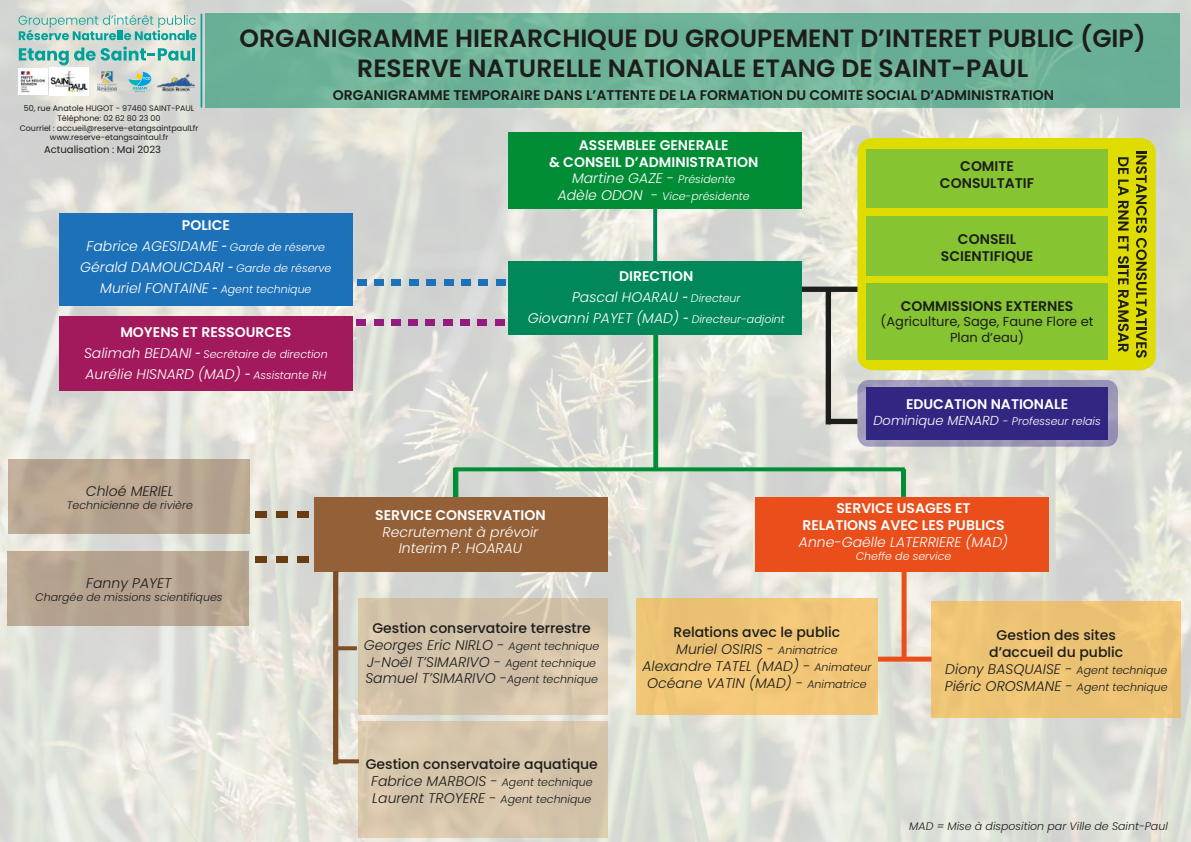
<style>
.page{position:relative;width:1191px;height:842px;background:#fff}
.page>*{position:absolute;margin:0;border:0;box-sizing:border-box;transform-origin:0 0}
.t1{font:600 25px/30px "Poppins";color:#1d1d1b;text-align:center}
.t2{font:italic 300 14px/16.8px "Poppins";color:#1d1d1b;text-align:center}
.t3{font:italic 300 14px/20.9px "Poppins";color:#fff;text-align:center}
.t4{font:600 14px/16.8px "Poppins";color:#fff;text-align:center}
.t5{font:600 14px/16.8px "Poppins";color:#1d1d1b;text-align:center}
.t6{font:500 14px/16.8px "Poppins";color:#1d1d1b;text-align:center}
.t7{font:13px/15.6px "Poppins";color:#1d1d1b;text-align:center}
.t8{font:italic 300 11px "Poppins";color:#fff}
.t9{font:italic 300 11px "Poppins";color:#1d1d1b}
.t10{font:10px "Poppins";color:#1d1d1b}
.t11{font:8px/9.6px "Poppins";color:#1d1d1b;text-align:center}
.s1{font-weight:300;font-style:italic}
.s2{font-weight:300;font-style:italic;font-size:11px}
.s3{font-size:14px}
.s4{font-weight:600;font-style:normal}
.s5{font-family:"Myriad Pro";font-weight:400;font-size:17.4px}
.s6{font-size:11px}
.s7{font-size:13px}
.s8{font-weight:500;font-style:normal}
</style>
<div class="page">
<img style="left:0;top:0;width:1191px;height:842px">
<svg style="left:857px;top:380px;width:261px;height:67px;background:#9692b4"></svg>
<div style="left:793px;top:287px;width:205px;height:5px;background:#1d1d1b"></div>
<div style="left:653px;top:330px;width:5px;height:139px;background:#008d36"></div>
<svg style="left:653px;top:209px;width:4px;height:52px"></svg>
<div style="left:7px;top:551px;width:241px;height:75px;background:#b5a290"></div>
<div style="left:508px;top:261px;width:294px;height:74px;background:#00885b"></div>
<div style="left:205px;top:13px;width:975px;height:95px;background:linear-gradient(to right,#71b59a,#6cb198)"></div>
<div style="left:857px;top:138px;width:298px;height:232px;background:#dedc00"></div>
<div style="left:866px;top:217px;width:241px;height:59px;background:#86c432"></div>
<div style="left:866px;top:149px;width:241px;height:59px;background:#86c432"></div>
<div style="left:866px;top:283px;width:241px;height:77px;background:#86c432"></div>
<div style="left:358px;top:598px;width:249px;height:116px;background:linear-gradient(to right,#d0c1a8,#d7c5ac)"></div>
<div style="left:931px;top:601px;width:250px;height:116px;background:#ecc374"></div>
<svg style="left:453px;top:467px;width:451px;height:4px;background:#129343"></svg>
<div style="left:453px;top:468px;width:5px;height:37px;background:#008d36"></div>
<div style="left:901px;top:469px;width:5px;height:28px;background:#008d36"></div>
<div style="left:636px;top:598px;width:241px;height:116px;background:#f1c677"></div>
<div style="left:59px;top:213px;width:293px;height:92px;background:#1d71b8"></div>
<div style="left:901px;top:542px;width:5px;height:118px;background:#e94e1b"></div>
<div style="left:391px;top:279px;width:10px;height:6px;background:#1d71b8"></div>
<div style="left:374px;top:279px;width:10px;height:6px;background:#1d71b8"></div>
<div style="left:357px;top:279px;width:9px;height:6px;background:#1d71b8"></div>
<div style="left:444px;top:279px;width:9px;height:6px;background:#1d71b8"></div>
<div style="left:426px;top:279px;width:10px;height:6px;background:#1d71b8"></div>
<div style="left:409px;top:279px;width:10px;height:6px;background:#1d71b8"></div>
<div style="left:496px;top:279px;width:9px;height:6px;background:#1d71b8"></div>
<div style="left:478px;top:279px;width:10px;height:6px;background:#1d71b8"></div>
<div style="left:461px;top:279px;width:10px;height:6px;background:#1d71b8"></div>
<div style="left:358px;top:721px;width:249px;height:117px;background:#d6c5ab"></div>
<div style="left:878px;top:657px;width:53px;height:5px;background:#e94e1b"></div>
<div style="left:754px;top:497px;width:294px;height:74px;background:#e94e1b"></div>
<div style="left:314px;top:497px;width:293px;height:74px;background:#936037"></div>
<svg style="left:338px;top:646px;width:19px;height:4px"></svg>
<svg style="left:1136px;top:151px;width:10px;height:207px;background:#89870b"></svg>
<svg style="left:1118px;top:157px;width:10px;height:17px"></svg>
<svg style="left:1118px;top:180px;width:10px;height:104px"></svg>
<svg style="left:1118px;top:290px;width:10px;height:62px"></svg>
<hr style="left:201px;top:14px;width:1px;height:94px;background:#00a19a">
<svg style="left:19px;top:15px;width:178px;height:25px;background:#a5cfc7"></svg>
<svg style="left:19px;top:47px;width:176px;height:18px;background:#94cac2"></svg>
<img style="left:157px;top:72px;width:38px;height:19px">
<img style="left:18px;top:69px;width:29px;height:25px">
<img style="left:49px;top:68px;width:39px;height:27px">
<svg style="left:129px;top:72px;width:22px;height:21px"></svg>
<img style="left:90px;top:72px;width:35px;height:19px">
<div style="left:59px;top:316px;width:294px;height:74px;background:#a21a5b"></div>
<div style="left:391px;top:319px;width:9px;height:6px;background:#951b81"></div>
<div style="left:374px;top:319px;width:9px;height:6px;background:#951b81"></div>
<div style="left:356px;top:319px;width:10px;height:6px;background:#951b81"></div>
<div style="left:443px;top:319px;width:9px;height:6px;background:#951b81"></div>
<div style="left:425px;top:319px;width:10px;height:6px;background:#951b81"></div>
<div style="left:408px;top:319px;width:10px;height:6px;background:#951b81"></div>
<div style="left:495px;top:319px;width:9px;height:6px;background:#951b81"></div>
<div style="left:477px;top:319px;width:10px;height:6px;background:#951b81"></div>
<div style="left:460px;top:319px;width:10px;height:6px;background:#951b81"></div>
<div style="left:8px;top:460px;width:241px;height:74px;background:#b9a791"></div>
<div style="left:333px;top:571px;width:5px;height:193px;background:#7d4e24"></div>
<div style="left:866px;top:387px;width:241px;height:52px;background:#312783"></div>
<div style="left:297px;top:557px;width:12px;height:6px;background:#693c11"></div>
<div style="left:276px;top:557px;width:12px;height:6px;background:#693c11"></div>
<div style="left:255px;top:557px;width:12px;height:6px;background:#693c11"></div>
<div style="left:297px;top:511px;width:12px;height:6px;background:#693c11"></div>
<div style="left:276px;top:511px;width:12px;height:6px;background:#693c11"></div>
<div style="left:255px;top:511px;width:12px;height:6px;background:#693c11"></div>
<div style="left:508px;top:132px;width:294px;height:77px;background:#008d36"></div>
<svg style="left:338px;top:759px;width:21px;height:4px"></svg>
<div style="left:825px;top:289px;width:6px;height:135px;background:#1d1d1b"></div>
<div style="left:828px;top:419px;width:29px;height:5px;background:#1d1d1b"></div>
<h1 class="t1" style="left:239px;top:23px;width:907px">ORGANIGRAMME HIERARCHIQUE DU GROUPEMENT D’INTERET PUBLIC (GIP)<br>RESERVE NATURELLE NATIONALE ETANG DE SAINT-PAUL</h1>
<p class="t11" style="left:20px;top:104px;width:180px">50, rue Anatole HUGOT - 97460 SAINT-PAUL Téléphone: 02 62 80 23 00<br>Courriel : accueil@reserve-etangsaintpaulLfr www.reserve-etangsaintaul.fr</p>
<p class="t10" style="left:44px;top:144px;width:119px">Actualisation : Mai 2023</p>
<p class="t5" style="left:333px;top:86px;width:722px">ORGANIGRAMME TEMPORAIRE DANS L’ATTENTE DE LA FORMATION DU COMITE SOCIAL D’ADMINISTRATION</p>
<p class="t4" style="left:549px;top:137px;width:211px">ASSEMBLEE GENERALE<br>&amp; CONSEIL D’ADMINISTRATION<br><span class="s1">Martine GAZE -</span> <span class="s2">Présidente</span></p>
<p class="t8" style="left:558px;top:190px;width:193px"><span class="s3">Adèle ODON -</span> Vice-présidente</p>
<p class="t5" style="left:940px;top:158px;width:96px">COMITE<br>CONSULTATIF</p>
<p class="t3" style="left:80px;top:215px;width:253px"><span class="s4">POLICE<br></span>Fabrice AGESIDAME <span class="s5">-</span> <span class="s6">Garde de réserve<br></span>Gérald DAMOUCDARI <span class="s5">-</span> <span class="s6">Garde de réserve<br></span>Muriel FONTAINE <span class="s5">-</span> <span class="s6">Agent technique</span></p>
<p class="t4" style="left:120px;top:324px;width:172px">MOYENS ET RESSOURCES</p>
<p class="t8" style="left:84px;top:348px;width:245px"><span class="s3">Salimah BEDANI</span> <span class="s5">-</span> Secrétaire de direction</p>
<p class="t3" style="left:85px;top:364px;width:242px">Aurélie HISNARD (MAD) <span class="s5">-</span> <span class="s6">Assistante RH</span></p>
<p class="t2" style="left:86px;top:483px;width:89px">Chloé MERIEL</p>
<p class="t9" style="left:67px;top:499px;width:128px">Technicienne de rivière</p>
<p class="t2" style="left:86px;top:574px;width:87px">Fanny PAYET</p>
<p class="t9" style="left:35px;top:590px;width:189px">Chargée de missions scientifiques</p>
<p class="t3" style="left:528px;top:266px;width:259px"><span class="s4">DIRECTION<br></span>Pascal HOARAU <span class="s5">-</span> <span class="s6">Directeur<br></span>Giovanni PAYET (MAD) <span class="s5">-</span> <span class="s6">Directeur-adjoint</span></p>
<p class="t5" style="left:941px;top:231px;width:94px">CONSEIL<br>SCIENTIFIQUE</p>
<p class="t5" style="left:900px;top:297px;width:174px">COMMISSIONS EXTERNES</p>
<p class="t7" style="left:880px;top:314px;width:214px">(Agriculture, Sage, Faune Flore et<br>Plan d’eau)</p>
<p class="t4" style="left:906px;top:396px;width:164px">EDUCATION NATIONALE</p>
<p class="t8" style="left:873px;top:415px;width:229px"><span class="s7">Dominique MENARD</span> - Professeur relais</p>
<p class="t4" style="left:375px;top:506px;width:172px">SERVICE CONSERVATION</p>
<p class="t3" style="left:382px;top:523px;width:157px;line-height:16.8px">Recrutement à prévoir<br>Interim P. HOARAU</p>
<p class="t4" style="left:802px;top:500px;width:204px">SERVICE USAGES ET<br>RELATIONS AVEC LES PUBLICS</p>
<p class="t3" style="left:799px;top:531px;width:211px">Anne-Gaëlle LATERRIERE (MAD)</p>
<p class="t8" style="left:855px;top:550px;width:97px">Cheffe de service</p>
<p class="t2" style="left:364px;top:620px;width:237px"><span class="s8">Gestion conservatoire terrestre </span>Georges Eric NIRLO - <span class="s6">Agent technique </span>J-Noël T’SIMARIVO - <span class="s6">Agent technique </span>Samuel T’SIMARIVO -<span class="s6">Agent technique</span></p>
<p class="t6" style="left:944px;top:627px;width:224px">Gestion des sites<br>d’accueil du public<br><span class="s1">Diony BASQUAISE -</span> <span class="s2">Agent technique<br></span><span class="s1">Piéric OROSMANE -</span> <span class="s2">Agent technique</span></p>
<p class="t2" style="left:642px;top:624px;width:231px"><span class="s8">Relations avec le public<br></span>Muriel OSIRIS - <span class="s6">Animatrice<br></span>Alexandre TATEL (MAD) - <span class="s6">Animateur<br></span>Océane VATIN (MAD) - <span class="s6">Animatrice</span></p>
<p class="t2" style="left:366px;top:756px;width:234px"><span class="s8">Gestion conservatoire aquatique<br></span>Fabrice MARBOIS - <span class="s6">Agent technique<br></span>Laurent TROYERE - <span class="s6">Agent technique</span></p>
<p class="t9" style="left:909px;top:820px;width:260px">MAD = Mise à disposition par Ville de Saint-Paul</p>
</div>
